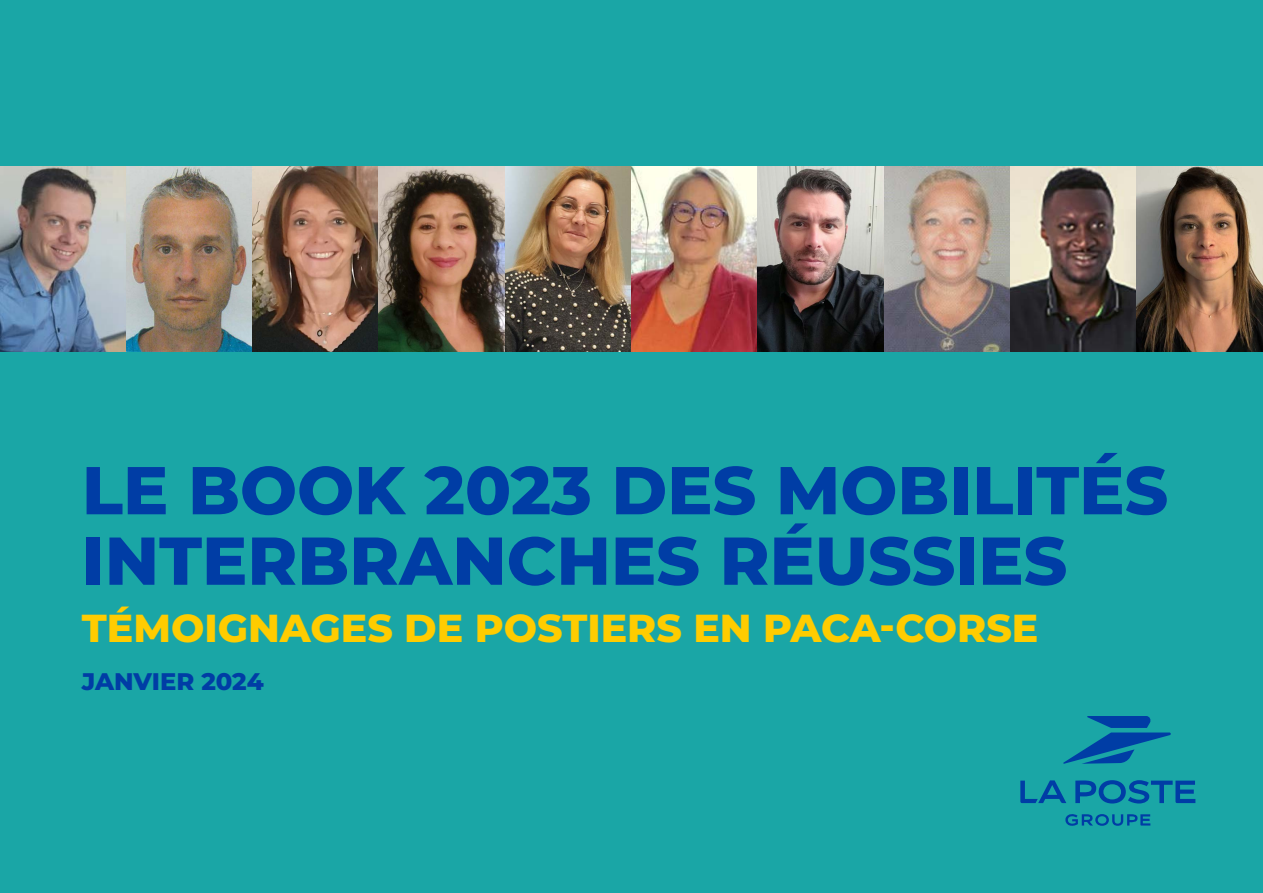
<style>
.page{position:relative;width:1263px;height:893px;background:#1aa6a6}
.page>*{position:absolute;margin:0;border:0;box-sizing:border-box;transform-origin:0 0}
.t1{font:800 67.5px/70.5px "Montserrat";color:#003da5}
.t2{font:800 39px "Montserrat";color:#fc0}
.t3{font:800 24px "Montserrat";color:#003da5}
</style>
<div class="page">
<svg style="left:1063px;top:716px;width:108px;height:48px"></svg>
<svg style="left:1075px;top:780px;width:120px;height:23px"></svg>
<svg style="left:1020px;top:780px;width:46px;height:23px"></svg>
<svg style="left:1065px;top:814px;width:85px;height:12px"></svg>
<img style="left:0;top:166px;width:1263px;height:185px">
<p class="t1" style="left:82px;top:451px;width:1088px">LE BOOK 2023 DES MOBILITÉS<br>INTERBRANCHES RÉUSSIES</p>
<p class="t2" style="left:82px;top:600px;width:958px">TÉMOIGNAGES DE POSTIERS EN PACA-CORSE</p>
<p class="t3" style="left:82px;top:664px;width:183px">JANVIER 2024</p>
</div>
